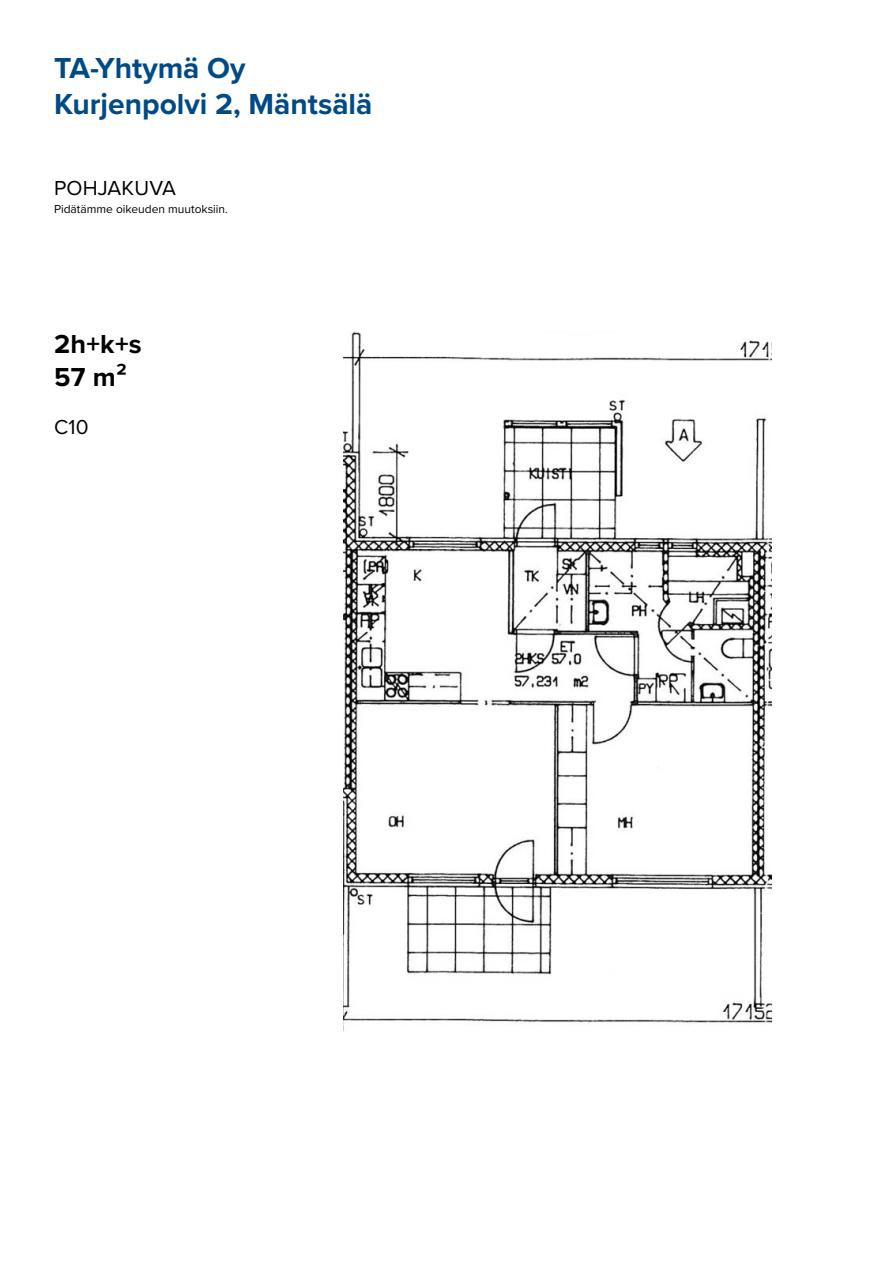
<style>
.page{position:relative;width:893px;height:1263px;background:#fff}
.page>*{position:absolute;margin:0;border:0;box-sizing:border-box;transform-origin:0 0}
.t1{font:700 30px/36px "Proxima Nova";color:#004a86}
.t2{font:700 27px/33px "Proxima Nova";color:#000}
.t3{font:21px "Proxima Nova";letter-spacing:.01em;color:#000}
.t4{font:12px "Proxima Nova";color:#000}
</style>
<div class="page">
<img style="left:343px;top:332px;width:428px;height:700px">
<p class="t1" style="left:54px;top:49px;width:320px">TA-Yhtymä Oy<br>Kurjenpolvi 2, Mäntsälä</p>
<p class="t3" style="left:54px;top:173px;width:124px">POHJAKUVA</p>
<p class="t4" style="left:54px;top:200px;width:176px">Pidätämme oikeuden muutoksiin.</p>
<p class="t2" style="left:54px;top:327px;width:89px">2h+k+s<br>57 m²</p>
<p class="t3" style="left:54px;top:411px;width:36px">C10</p>
</div>
